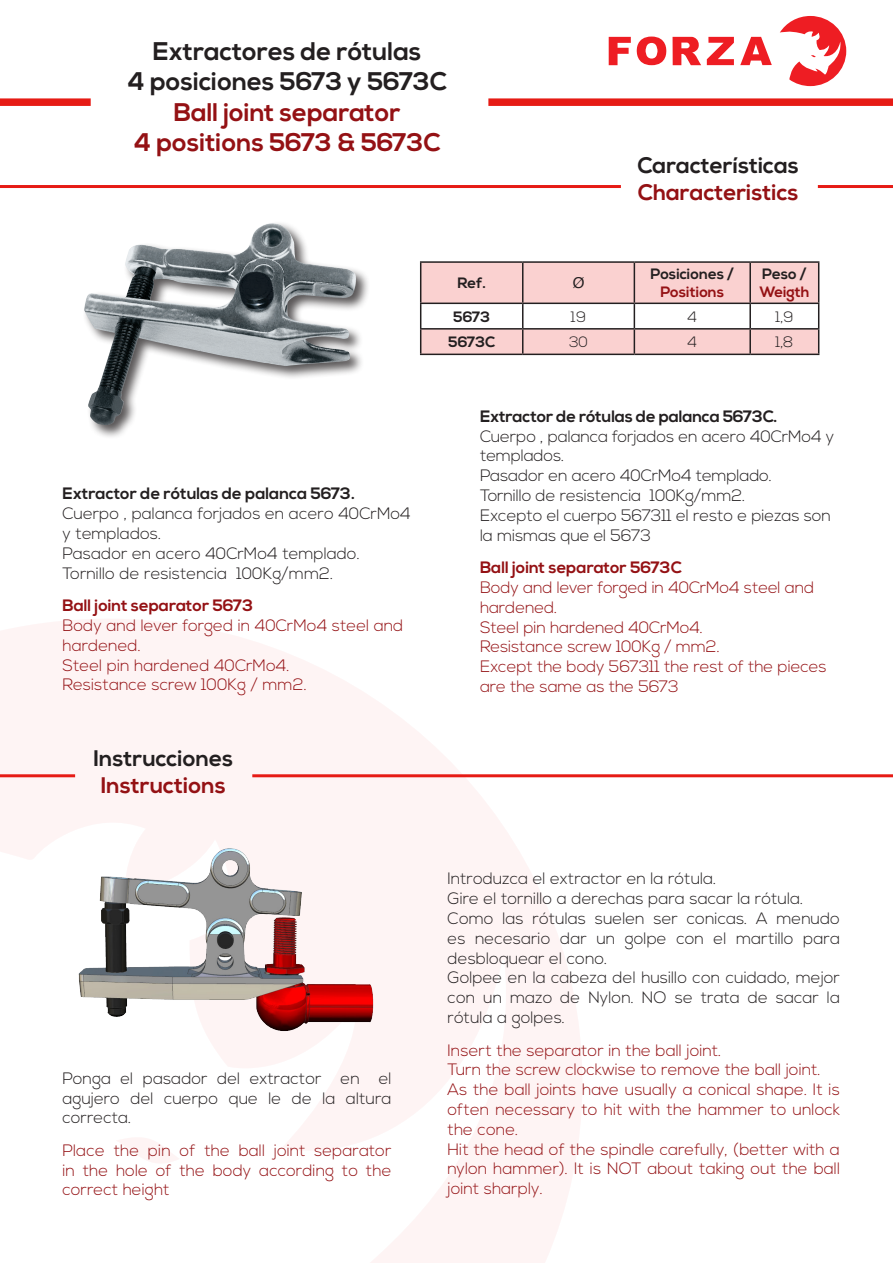
<style>
.page{position:relative;width:893px;height:1263px;background:#fff}
.page>*{position:absolute;margin:0;border:0;box-sizing:border-box;transform-origin:0 0}
.t1{font:700 25.5px "Nexa";color:#231f20}
.t2{font:700 25.5px "Nexa";color:#941114}
.t3{font:700 22.5px "Nexa";color:#231f20}
.t4{font:700 22.5px "Nexa";color:#941114}
.t5{font:300 16.5px/19.8px "Nexa";color:#231f20}
.t6{font:300 16.5px/19.8px "Nexa";color:#941114}
.t7{font:700 16.5px "Nexa";color:#231f20}
.t8{font:700 16.5px "Nexa";color:#941114}
.t9{font:700 15px/18px "Nexa";color:#231f20;text-align:center}
.t10{font:300 15px "Nexa";color:#231f20}
.t11{font:700 15px/18px "Nexa";color:#941114}
.t12{font:15px "Helvetica";color:#231f20}
.s1{color:#941114}
.s2{color:#231f20}
</style>
<div class="page">
<svg style="left:0;top:619px;width:582px;height:644px;fill:#fef4f4"></svg>
<svg style="left:116px;top:1130px;width:64px;height:44px"></svg>
<div style="left:488px;top:98px;width:405px;height:8px;background:#e61b15"></div>
<hr style="left:0;top:185px;width:621px;height:3px;background:#e61b15">
<hr style="left:252px;top:774px;width:641px;height:3px;background:#e61b15">
<div style="left:0;top:98px;width:91px;height:8px;background:#e61b15"></div>
<hr style="left:818px;top:185px;width:75px;height:3px;background:#e61b15">
<hr style="left:0;top:774px;width:75px;height:3px;background:#e61b15">
<hr style="left:420px;top:261px;width:103px;height:2px;background:#231f20">
<hr style="left:523px;top:261px;width:111px;height:2px;background:#231f20">
<hr style="left:634px;top:261px;width:116px;height:2px;background:#231f20">
<hr style="left:750px;top:261px;width:69px;height:2px;background:#231f20">
<svg style="left:420px;top:262px;width:399px;height:92px"></svg>
<hr style="left:420px;top:354px;width:103px;height:1px;background:#231f20">
<hr style="left:523px;top:354px;width:111px;height:1px;background:#231f20">
<hr style="left:634px;top:354px;width:116px;height:1px;background:#231f20">
<hr style="left:750px;top:354px;width:69px;height:1px;background:#231f20">
<svg style="left:609px;top:37px;width:58px;height:28px"></svg>
<svg style="left:673px;top:37px;width:28px;height:28px"></svg>
<svg style="left:707px;top:37px;width:27px;height:28px"></svg>
<svg style="left:740px;top:37px;width:32px;height:28px"></svg>
<svg style="left:780px;top:16px;width:66px;height:70px"></svg>
<div style="left:82px;top:221px;width:289px;height:219px;background:#231f20;opacity:.75"></div>
<img style="left:84px;top:223px;width:188px;height:202px">
<img style="left:63px;top:835px;width:330px;height:212px">
<p class="t1" style="left:153px;top:36px;width:270px">Extractores de rótulas</p>
<p class="t1" style="left:128px;top:67px;width:321px">4 posiciones 5673 y 5673C</p>
<p class="t2" style="left:174px;top:97px;width:228px">Ball joint separator</p>
<p class="t2" style="left:134px;top:128px;width:308px">4 positions 5673 &amp; 5673C</p>
<p class="t3" style="left:637px;top:152px;width:163px">Características</p>
<p class="t4" style="left:638px;top:179px;width:162px">Characteristics</p>
<p class="t7" style="left:62px;top:484px;width:294px">Extractor de rótulas de palanca 5673.</p>
<p class="t5" style="left:62px;top:504px;width:350px">Cuerpo , palanca forjados en acero 40CrMo4 y templados.</p>
<p class="t5" style="left:62px;top:544px;width:299px">Pasador en acero 40CrMo4 templado.</p>
<p class="t5" style="left:62px;top:564px;width:272px">Tornillo de resistencia 100Kg/mm2.</p>
<p class="t8" style="left:62px;top:596px;width:192px">Ball joint separator 5673</p>
<p class="t6" style="left:62px;top:616px;width:342px">Body and lever forged in 40CrMo4 steel and hardened.</p>
<p class="t6" style="left:62px;top:656px;width:229px">Steel pin hardened 40CrMo4.</p>
<p class="t6" style="left:62px;top:675px;width:246px">Resistance screw 100Kg / mm2.</p>
<p class="t3" style="left:93px;top:746px;width:141px">Instrucciones</p>
<p class="t4" style="left:101px;top:773px;width:126px">Instructions</p>
<p class="t5" style="left:62px;top:1069px;width:331px;text-align:justify">Ponga el pasador del extractor en el agujero del cuerpo que le de la altura correcta.</p>
<p class="t6" style="left:62px;top:1141px;width:331px;text-align:justify">Place the pin of the ball joint separator in the hole of the body according to the correct height</p>
<p class="t9" style="left:457px;top:275px;width:30px">Ref.</p>
<p class="t12" style="left:573px;top:271px;width:13px">Ø</p>
<p class="t9" style="left:650px;top:266px;width:85px">Posiciones /<br><span class="s1">Positions</span></p>
<p class="t11" style="left:759px;top:266px;width:52px"><span class="s2">Peso /<br></span>Weigth</p>
<p class="t9" style="left:453px;top:308px;width:38px">5673</p>
<p class="t10" style="left:571px;top:308px;width:17px">19</p>
<p class="t10" style="left:687px;top:308px;width:11px">4</p>
<p class="t10" style="left:775px;top:308px;width:19px">1,9</p>
<p class="t9" style="left:448px;top:334px;width:48px">5673C</p>
<p class="t10" style="left:569px;top:333px;width:21px">30</p>
<p class="t10" style="left:687px;top:333px;width:11px">4</p>
<p class="t10" style="left:775px;top:333px;width:20px">1,8</p>
<p class="t7" style="left:480px;top:407px;width:299px">Extractor de rótulas de palanca 5673C.</p>
<p class="t5" style="left:480px;top:427px;width:356px">Cuerpo , palanca forjados en acero 40CrMo4 y templados.</p>
<p class="t5" style="left:480px;top:466px;width:293px">Pasador en acero 40CrMo4 templado.</p>
<p class="t5" style="left:480px;top:486px;width:267px">Tornillo de resistencia 100Kg/mm2.</p>
<p class="t5" style="left:480px;top:506px;width:352px">Excepto el cuerpo 567311 el resto e piezas son la mismas que el 5673</p>
<p class="t8" style="left:480px;top:558px;width:203px">Ball joint separator 5673C</p>
<p class="t6" style="left:480px;top:578px;width:336px">Body and lever forged in 40CrMo4 steel and hardened.</p>
<p class="t6" style="left:480px;top:618px;width:224px">Steel pin hardened 40CrMo4.</p>
<p class="t6" style="left:480px;top:637px;width:241px">Resistance screw 100Kg / mm2.</p>
<p class="t6" style="left:480px;top:657px;width:348px">Except the body 567311 the rest of the pieces are the same as the 5673</p>
<p class="t5" style="left:448px;top:870px;width:270px">Introduzca el extractor en la rótula.</p>
<p class="t5" style="left:448px;top:889px;width:357px">Gire el tornillo a derechas para sacar la rótula.</p>
<p class="t5" style="left:448px;top:909px;width:394px;text-align:justify">Como las rótulas suelen ser conicas. A menudo es necesario dar un golpe con el martillo para desbloquear el cono.</p>
<p class="t5" style="left:448px;top:969px;width:394px;text-align:justify">Golpee en la cabeza del husillo con cuidado, mejor con un mazo de Nylon. NO se trata de sacar la rótula a golpes.</p>
<p class="t6" style="left:448px;top:1041px;width:275px">Insert the separator in the ball joint.</p>
<p class="t6" style="left:448px;top:1060px;width:375px">Turn the screw clockwise to remove the ball joint.</p>
<p class="t6" style="left:448px;top:1080px;width:394px;text-align:justify">As the ball joints have usually a conical shape. It is often necessary to hit with the hammer to unlock the cone.</p>
<p class="t6" style="left:448px;top:1140px;width:394px;text-align:justify">Hit the head of the spindle carefully, (better with a nylon hammer). It is NOT about taking out the ball joint sharply.</p>
</div>
